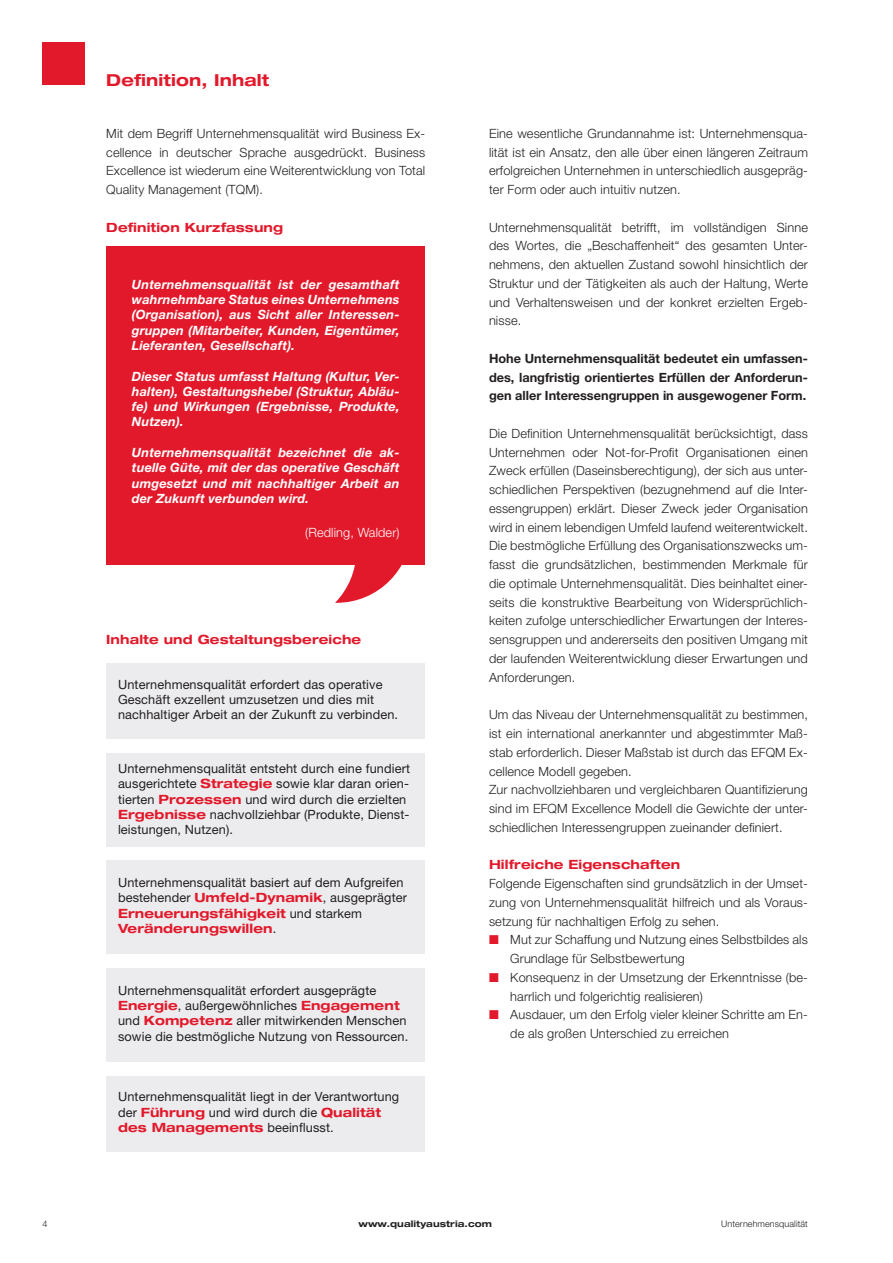
<style>
.page{position:relative;width:893px;height:1263px;background:#fff}
.page>*{position:absolute;margin:0;border:0;box-sizing:border-box;transform-origin:0 0}
.t1{font:700 expanded 16.5px "Helvetica Neue LT Std";letter-spacing:.01em;color:#e2192b}
.t2{font:300 12.75px/18.8px "Helvetica Neue LT Std";letter-spacing:.01em;color:#231f20;text-align:justify}
.t3{font:12.75px/15.3px "Helvetica Neue LT Std";letter-spacing:.01em;color:#231f20}
.t4{font:italic 700 12.75px/15.3px "Helvetica Neue LT Std";letter-spacing:.01em;color:#fff;text-align:justify}
.t5{font:700 12.75px/18.8px "Helvetica Neue LT Std";color:#231f20;text-align:justify}
.t6{font:700 expanded 12.75px "Helvetica Neue LT Std";letter-spacing:.01em;color:#e2192b}
.t7{font:300 12.75px "Helvetica Neue LT Std";letter-spacing:.01em;color:#fff}
.t8{font:700 expanded 9px "Helvetica Neue LT Std";letter-spacing:.01em;color:#231f20}
.t9{font:300 9px "Helvetica Neue LT Std";letter-spacing:.01em;color:#231f20}
.s1{font-weight:700;font-stretch:expanded;color:#e2192b}
.s2{color:#e2192b}
</style>
<div class="page">
<div style="left:43px;top:43px;width:42px;height:42px;background:#e2192b"></div>
<svg style="left:335px;top:565px;width:67px;height:38px"></svg>
<div style="left:106px;top:246px;width:319px;height:319px;background:#e2192b"></div>
<div style="left:106px;top:663px;width:319px;height:75px;background:#ececee"></div>
<div style="left:106px;top:753px;width:319px;height:93px;background:#ececee"></div>
<div style="left:106px;top:860px;width:319px;height:94px;background:#ececee"></div>
<div style="left:106px;top:968px;width:319px;height:94px;background:#ececee"></div>
<div style="left:106px;top:1076px;width:319px;height:75px;background:#ececee"></div>
<p class="t1" style="left:106px;top:69px;width:164px">Definition, Inhalt</p>
<p class="t2" style="left:106px;top:124px;width:320px">Mit dem Begriff Unternehmensqualität wird Business Ex&shy;cellence in deutscher Sprache ausgedrückt. Business Excellence ist wiederum eine Weiterentwicklung von Total Quality Management (TQM).</p>
<p class="t6" style="left:106px;top:219px;width:178px">Definition Kurzfassung</p>
<p class="t4" style="left:132px;top:276px;width:269px">Unternehmensqualität ist der gesamthaft wahrnehmbare Status eines Unternehmens (Organisation), aus Sicht aller Interessen&shy;gruppen (Mitarbeiter, Kunden, Eigentümer, Lieferanten, Gesellschaft).</p>
<p class="t4" style="left:132px;top:368px;width:269px">Dieser Status umfasst Haltung (Kultur, Ver&shy;halten), Gestaltungshebel (Struktur, Abläu&shy;fe) und Wirkungen (Ergebnisse, Produkte, Nutzen).</p>
<p class="t4" style="left:132px;top:444px;width:269px">Unternehmensqualität bezeichnet die ak&shy;tuelle Güte, mit der das operative Geschäft umgesetzt und mit nachhaltiger Arbeit an der Zukunft verbunden wird.</p>
<p class="t7" style="left:305px;top:525px;width:96px">(Redling, Walder)</p>
<p class="t6" style="left:106px;top:632px;width:256px">Inhalte und Gestaltungsbereiche</p>
<p class="t3" style="left:118px;top:676px;width:282px">Unternehmensqualität erfordert das operative<br>Geschäft exzellent umzusetzen und dies mit nachhaltiger Arbeit an der Zukunft zu verbinden.</p>
<p class="t3" style="left:118px;top:761px;width:294px">Unternehmensqualität entsteht durch eine fundiert ausgerichtete <span class="s1">Strategie</span> sowie klar daran orien&shy;tierten <span class="s1">Prozessen</span> und wird durch die erzielten <span class="s1">Ergebnisse</span> nachvollziehbar (Produkte, Dienst&shy;leistungen, Nutzen).</p>
<p class="t3" style="left:118px;top:875px;width:291px">Unternehmensqualität basiert auf dem Aufgreifen bestehender <span class="s1">Umfeld-Dynamik</span>, ausgeprägter <span class="s1">Erneuerungsfähigkeit</span> und starkem <span class="s1">Veränderungswillen</span>.</p>
<p class="t3" style="left:118px;top:982px;width:292px">Unternehmensqualität erfordert ausgeprägte <span class="s1">Energie</span>, außergewöhnliches <span class="s1">Engagement </span>und <span class="s1">Kompetenz</span> aller mitwirkenden Menschen sowie die bestmögliche Nutzung von Ressourcen.</p>
<p class="t3" style="left:118px;top:1089px;width:283px">Unternehmensqualität liegt in der Verantwortung der <span class="s1">Führung</span> und wird durch die <span class="s1">Qualität des Managements</span> beeinflusst.</p>
<p class="t2" style="left:489px;top:124px;width:320px">Eine wesentliche Grundannahme ist: Unternehmensqua&shy;lität ist ein Ansatz, den alle über einen längeren Zeitraum erfolgreichen Unternehmen in unterschiedlich ausgepräg&shy;ter Form oder auch intuitiv nutzen.</p>
<p class="t2" style="left:489px;top:217px;width:320px">Unternehmensqualität betrifft, im vollständigen Sinne des Wortes, die „Beschaffenheit“ des gesamten Unter&shy;nehmens, den aktuellen Zustand sowohl hinsichtlich der Struktur und der Tätigkeiten als auch der Haltung, Werte und Verhaltensweisen und der konkret erzielten Ergeb&shy;nisse.</p>
<p class="t5" style="left:489px;top:349px;width:320px">Hohe Unternehmensqualität bedeutet ein umfassen&shy;des, langfristig orientiertes Erfüllen der Anforderun&shy;gen aller Interessengruppen in ausgewogener Form.</p>
<p class="t2" style="left:489px;top:424px;width:320px">Die Definition Unternehmensqualität berücksichtigt, dass Unternehmen oder Not-for-Profit Organisationen einen Zweck erfüllen (Daseinsberechtigung), der sich aus unter&shy;schiedlichen Perspektiven (bezugnehmend auf die Inter&shy;essengruppen) erklärt. Dieser Zweck jeder Organisation wird in einem lebendigen Umfeld laufend weiterentwickelt.<br>Die bestmögliche Erfüllung des Organisationszwecks um&shy;fasst die grundsätzlichen, bestimmenden Merkmale für die optimale Unternehmensqualität. Dies beinhaltet einer&shy;seits die konstruktive Bearbeitung von Widersprüchlich&shy;keiten zufolge unterschiedlicher Erwartungen der Interes&shy;sensgruppen und andererseits den positiven Umgang mit der laufenden Weiterentwicklung dieser Erwartungen und Anforderungen.</p>
<p class="t2" style="left:489px;top:705px;width:320px;text-align:left">Um das Niveau der Unternehmensqualität zu bestimmen, ist ein international anerkannter und abgestimmter Maß&shy;stab erforderlich. Dieser Maßstab ist durch das EFQM Ex&shy;cellence Modell gegeben.<br>Zur nachvollziehbaren und vergleichbaren Quantifizierung sind im EFQM Excellence Modell die Gewichte der unter&shy;schiedlichen Interessengruppen zueinander definiert.</p>
<p class="t6" style="left:489px;top:857px;width:193px">Hilfreiche Eigenschaften</p>
<p class="t2" style="left:489px;top:874px;width:320px">Folgende Eigenschaften sind grundsätzlich in der Umset&shy;zung von Unternehmensqualität hilfreich und als Voraus&shy;setzung für nachhaltigen Erfolg zu sehen.</p>
<p class="t2" style="left:510px;top:930px;width:299px;text-indent:-21px"><span class="s2">■</span> Mut zur Schaffung und Nutzung eines Selbstbildes als<br>Grundlage für Selbstbewertung</p>
<p class="t2" style="left:510px;top:968px;width:299px;text-indent:-21px"><span class="s2">■</span> Konsequenz in der Umsetzung der Erkenntnisse (be&shy;harrlich und folgerichtig realisieren)</p>
<p class="t2" style="left:510px;top:1005px;width:299px;text-indent:-21px"><span class="s2">■</span> Ausdauer, um den Erfolg vieler kleiner Schritte am En&shy;de als großen Unterschied zu erreichen</p>
<p class="t9" style="left:43px;top:1218px;width:7px">4</p>
<p class="t8" style="left:358px;top:1218px;width:135px">www.qualityaustria.com</p>
<p class="t9" style="left:721px;top:1218px;width:88px">Unternehmensqualität</p>
</div>
